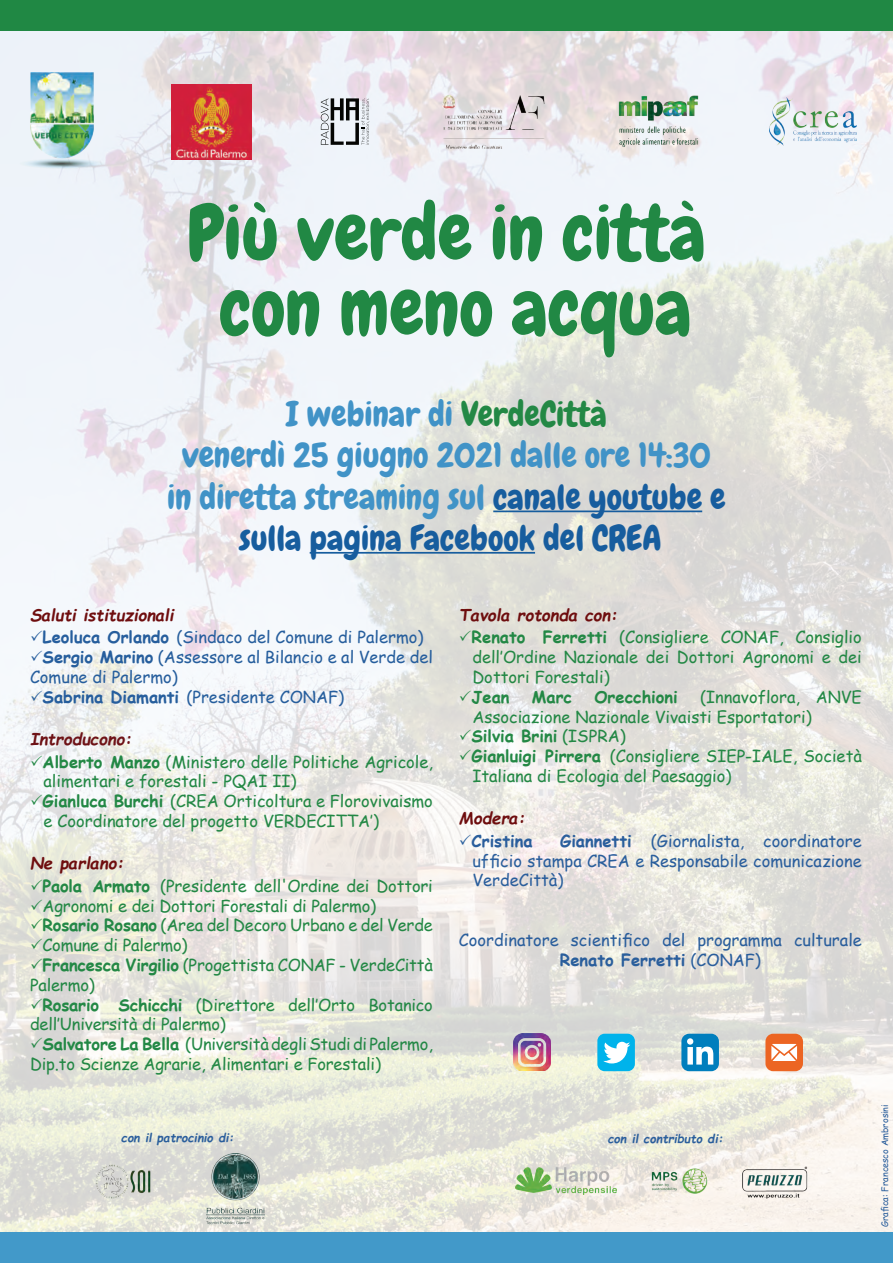
<style>
.page{position:relative;width:893px;height:1263px;background:#fff}
.page>*{position:absolute;margin:0;border:0;box-sizing:border-box;transform-origin:0 0}
.t1{font:76.5px/75px "Chewy";color:#218844;text-align:center}
.t2{font:34.5px/41.4px "Chewy";color:#4193c7;text-align:center}
.t3{font:16.5px/19.8px "Comic Sans MS";color:#238845}
.t4{font:16.5px/19.8px "Comic Sans MS";color:#2a5e9c;text-align:justify}
.t5{font:16.5px/22.5px "Comic Sans MS";color:#265e9d}
.t6{font:700 16.5px "Comic Sans MS";color:#238845}
.t7{font:700 16.5px "Comic Sans MS";color:#2a5e9c}
.t8{font:italic 700 16.5px "Comic Sans MS";color:#6e0d0e}
.t9{font:italic 700 12px "Comic Sans MS";color:#2a5e9c}
.t10{font:9px "Comic Sans MS";color:#2a5e9c}
.s1{color:#238845}
.s2{color:#175d9e}
.s3{font-weight:700;font-style:italic;color:#6e0d0e}
.s4{font-weight:700}
.s5{font-weight:700;font-style:italic;color:#6e1216}
</style>
<div class="page">
<img style="left:0;top:30px;width:893px;height:1203px">
<img style="left:20px;top:73px;width:84px;height:96px">
<div style="left:0;top:1233px;width:893px;height:30px;background:#4299c9"></div>
<img style="left:171px;top:84px;width:81px;height:75px">
<svg style="left:321px;top:98px;width:49px;height:47px"></svg>
<img style="left:615px;top:93px;width:87px;height:58px">
<img style="left:770px;top:98px;width:86px;height:47px">
<img style="left:442px;top:95px;width:104px;height:53px">
<hr style="left:493px;top:510px;width:209px;height:2px;background:#175d9e">
<hr style="left:310px;top:552px;width:225px;height:2px;background:#175d9e">
<div style="left:0;top:0;width:893px;height:30px;background:#208844"></div>
<img style="left:516px;top:1167px;width:101px;height:27px">
<div style="left:681px;top:1034px;width:38px;height:37px;background:#007ebd;border-radius:8px"></div>
<svg style="left:687px;top:1038px;width:26px;height:26px"></svg>
<div style="left:765px;top:1034px;width:38px;height:37px;background:#ec6523;border-radius:8px"></div>
<svg style="left:771px;top:1044px;width:26px;height:17px"></svg>
<div style="left:597px;top:1034px;width:38px;height:37px;background:#00b3eb;border-radius:7px"></div>
<svg style="left:603px;top:1042px;width:27px;height:21px"></svg>
<img style="left:738px;top:1161px;width:74px;height:47px">
<img style="left:641px;top:1161px;width:77px;height:39px">
<img style="left:96px;top:1165px;width:56px;height:33px">
<img style="left:207px;top:1153px;width:57px;height:71px">
<img style="left:513px;top:1034px;width:38px;height:37px">
<svg style="left:31px;top:630px;width:11px;height:11px"></svg>
<svg style="left:31px;top:650px;width:11px;height:11px"></svg>
<svg style="left:31px;top:690px;width:11px;height:10px"></svg>
<svg style="left:31px;top:755px;width:11px;height:10px"></svg>
<svg style="left:31px;top:794px;width:11px;height:11px"></svg>
<svg style="left:31px;top:879px;width:11px;height:10px"></svg>
<svg style="left:31px;top:899px;width:11px;height:10px"></svg>
<svg style="left:31px;top:918px;width:11px;height:11px"></svg>
<svg style="left:31px;top:938px;width:11px;height:11px"></svg>
<svg style="left:31px;top:958px;width:11px;height:11px"></svg>
<svg style="left:31px;top:998px;width:11px;height:10px"></svg>
<svg style="left:31px;top:1037px;width:11px;height:11px"></svg>
<svg style="left:460px;top:630px;width:11px;height:11px"></svg>
<svg style="left:460px;top:690px;width:11px;height:10px"></svg>
<svg style="left:460px;top:729px;width:11px;height:11px"></svg>
<svg style="left:460px;top:749px;width:11px;height:11px"></svg>
<svg style="left:460px;top:834px;width:11px;height:10px"></svg>
<h1 class="t1" style="left:187px;top:196px;width:520px">Più verde in città con meno acqua</h1>
<h2 class="t2" style="left:167px;top:394px;width:560px">I webinar di <span class="s1">VerdeCittà<br></span>venerdì 25 giugno 2021 dalle ore 14:30 in diretta streaming sul <span class="s2">canale youtube e sulla pagina Facebook del CREA</span></h2>
<p class="t5" style="left:43px;top:603px;width:382px;text-indent:-13px"><span class="s3">Saluti istituzionali<br></span><span class="s4">Leoluca Orlando</span> (Sindaco del Comune di Palermo)</p>
<p class="t5" style="left:43px;top:645px;width:392px"><span class="s4">Sergio Marino</span> (Assessore al Bilancio e al Verde del</p>
<p class="t5" style="left:30px;top:665px;width:149px">Comune di Palermo)</p>
<p class="t5" style="left:43px;top:685px;width:303px"><span class="s4">Sabrina Diamanti</span> (Presidente CONAF)</p>
<p class="t3" style="left:43px;top:727px;width:392px;line-height:22.5px;text-indent:-13px"><span class="s5">Introducono:<br></span><span class="s4">Alberto Manzo</span> (Ministero delle Politiche Agricole,</p>
<p class="t3" style="left:43px;top:771px;width:392px">alimentari e forestali - PQAI II)<br><span class="s4">Gianluca Burchi</span> (CREA Orticoltura e Florovivaismo e Coordinatore del progetto VERDECITTA’)</p>
<p class="t3" style="left:42px;top:851px;width:392px;line-height:22.5px;text-indent:-12px"><span class="s3">Ne parlano:<br></span><span class="s4">Paola Armato</span> (Presidente dell'Ordine dei Dottori</p>
<p class="t3" style="left:42px;top:895px;width:335px">Agronomi e dei Dottori Forestali di Palermo)</p>
<p class="t3" style="left:42px;top:915px;width:392px"><span class="s4">Rosario Rosano</span> (Area del Decoro Urbano e del Verde</p>
<p class="t3" style="left:42px;top:935px;width:147px">Comune di Palermo)</p>
<p class="t3" style="left:42px;top:954px;width:392px"><span class="s4">Francesca Virgilio</span> (Progettista CONAF - VerdeCittà</p>
<p class="t3" style="left:30px;top:974px;width:66px">Palermo)</p>
<p class="t3" style="left:42px;top:994px;width:392px"><span class="s4">Rosario Schicchi</span> (Direttore dell’Orto Botanico</p>
<p class="t3" style="left:30px;top:1014px;width:197px">dell’Università di Palermo)</p>
<p class="t3" style="left:42px;top:1034px;width:392px"><span class="s4">Salvatore La Bella</span> (Università degli Studi di Palermo,</p>
<p class="t3" style="left:30px;top:1053px;width:353px">Dip.to Scienze Agrarie, Alimentari e Forestali)</p>
<p class="t9" style="left:121px;top:1129px;width:114px">con il patrocinio di:</p>
<p class="t3" style="left:472px;top:603px;width:392px;line-height:22.5px;text-indent:-13px"><span class="s3">Tavola rotonda con:<br></span><span class="s4">Renato Ferretti</span> (Consigliere CONAF, Consiglio</p>
<p class="t3" style="left:472px;top:647px;width:391px">dell’Ordine Nazionale dei Dottori Agronomi e dei<br>Dottori Forestali)</p>
<p class="t6" style="left:472px;top:684px;width:39px">Jean</p>
<p class="t6" style="left:532px;top:684px;width:42px">Marc</p>
<p class="t6" style="left:594px;top:684px;width:85px">Orecchioni</p>
<p class="t3" style="left:472px;top:686px;width:392px;text-indent:229px">(Innavoflora, ANVE Associazione Nazionale Vivaisti Esportatori)<br><span class="s4">Silvia Brini</span> (ISPRA)<br><span class="s4">Gianluigi Pirrera</span> (Consigliere SIEP-IALE, Società Italiana di Ecologia del Paesaggio)</p>
<p class="t8" style="left:459px;top:806px;width:68px">Modera:</p>
<p class="t7" style="left:472px;top:828px;width:62px">Cristina</p>
<p class="t4" style="left:472px;top:830px;width:391px;text-indent:88px"><span class="s4">Giannetti</span> (Giornalista, coordinatore ufficio stampa CREA e Responsabile comunicazione VerdeCittà)</p>
<p class="t4" style="left:459px;top:929px;width:404px;text-align:center">Coordinatore scientifico del programma culturale<br><span class="s4">Renato Ferretti</span> (CONAF)</p>
<p class="t9" style="left:608px;top:1129px;width:117px">con il contributo di:</p>
<p class="t10" style="left:878px;top:1227px;width:124px;rotate:-90deg">Grafica: Francesco Ambrosini</p>
</div>
